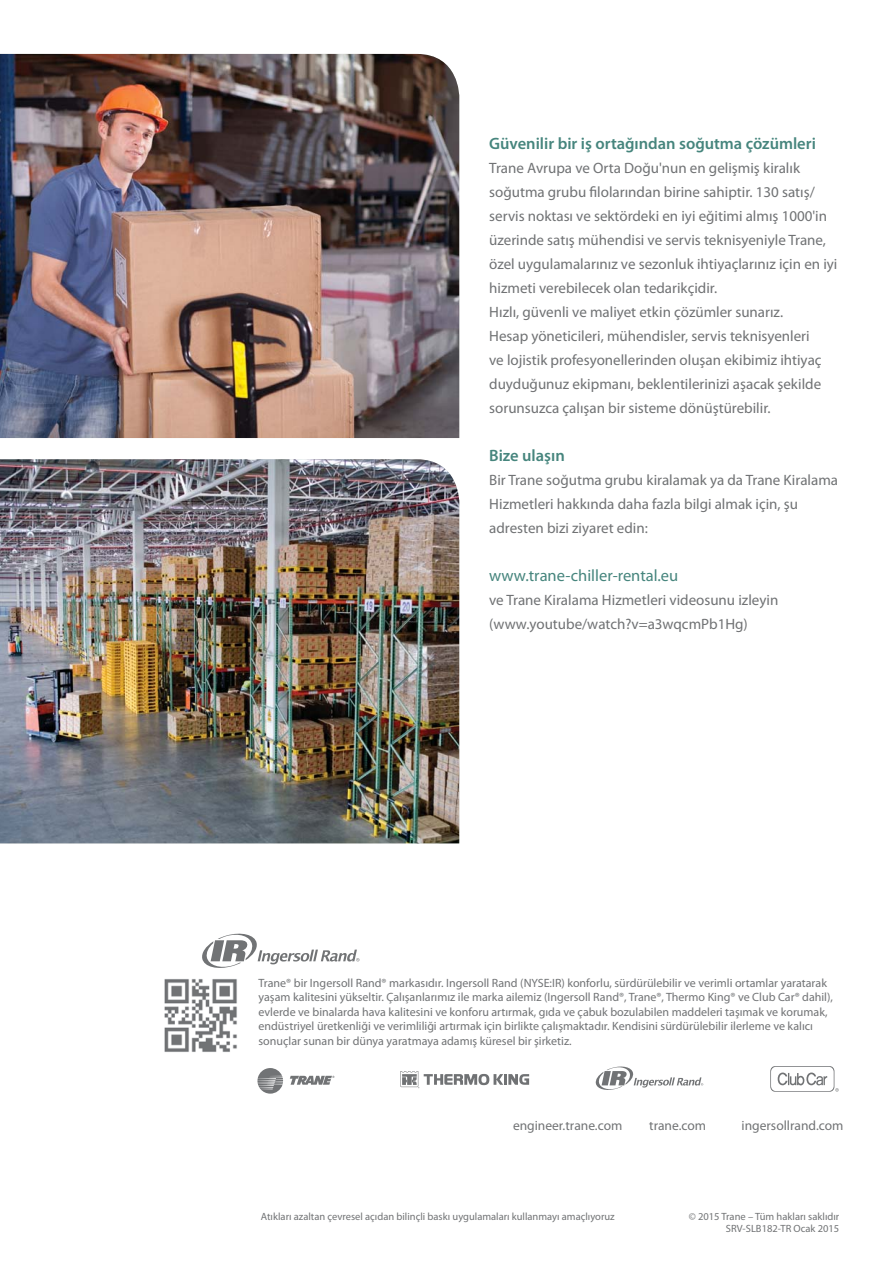
<style>
.page{position:relative;width:893px;height:1263px;background:#fff}
.page>*{position:absolute;margin:0;border:0;box-sizing:border-box;transform-origin:0 0}
.t1{font:600 16.5px "Myriad Pro";color:#46857d}
.t2{font:16.5px "Myriad Pro";color:#46857d}
.t3{font:15px/24px "Myriad Pro";color:#707274}
.t4{font:13.5px "Myriad Pro";color:#717375}
.t5{font:12px/14.4px "Myriad Pro";color:#717375}
.t6{font:10.5px/12.6px "Myriad Pro";color:#717375;text-align:right}
</style>
<div class="page">
<svg style="left:202px;top:933px;width:157px;height:35px"></svg>
<img style="left:164px;top:979px;width:73px;height:73px">
<svg style="left:770px;top:1066px;width:68px;height:26px"></svg>
<svg style="left:257px;top:1068px;width:26px;height:26px"></svg>
<svg style="left:290px;top:1076px;width:44px;height:9px"></svg>
<svg style="left:400px;top:1071px;width:129px;height:17px"></svg>
<svg style="left:595px;top:1066px;width:108px;height:24px"></svg>
<img style="left:0;top:54px;width:459px;height:384px">
<img style="left:0;top:459px;width:459px;height:384px">
<p class="t1" style="left:489px;top:137px;width:328px">Güvenilir bir iş ortağından soğutma çözümleri</p>
<p class="t3" style="left:489px;top:157px;width:350px">Trane Avrupa ve Orta Doğu'nun en gelişmiş kiralık soğutma grubu filolarından birine sahiptir. 130 satış/ servis noktası ve sektördeki en iyi eğitimi almış 1000'in üzerinde satış mühendisi ve servis teknisyeniyle Trane, özel uygulamalarınız ve sezonluk ihtiyaçlarınız için en iyi hizmeti verebilecek olan tedarikçidir.<br>Hızlı, güvenli ve maliyet etkin çözümler sunarız.<br>Hesap yöneticileri, mühendisler, servis teknisyenleri<br>ve lojistik profesyonellerinden oluşan ekibimiz ihtiyaç duyduğunuz ekipmanı, beklentilerinizi aşacak şekilde sorunsuzca çalışan bir sisteme dönüştürebilir.</p>
<p class="t1" style="left:489px;top:449px;width:77px">Bize ulaşın</p>
<p class="t3" style="left:489px;top:469px;width:350px">Bir Trane soğutma grubu kiralamak ya da Trane Kiralama<br>Hizmetleri hakkında daha fazla bilgi almak için, şu adresten bizi ziyaret edin:</p>
<p class="t2" style="left:489px;top:569px;width:190px">www.trane-chiller-rental.eu</p>
<p class="t3" style="left:489px;top:589px;width:290px">ve Trane Kiralama Hizmetleri videosunu izleyin (www.youtube/watch?v=a3wqcmPb1Hg)</p>
<p class="t5" style="left:258px;top:977px;width:576px">Trane® bir Ingersoll Rand® markasıdır. Ingersoll Rand (NYSE:IR) konforlu, sürdürülebilir ve verimli ortamlar yaratarak yaşam kalitesini yükseltir. Çalışanlarımız ile marka ailemiz (Ingersoll Rand®, Trane®, Thermo King® ve Club Car® dahil), evlerde ve binalarda hava kalitesini ve konforu artırmak, gıda ve çabuk bozulabilen maddeleri taşımak ve korumak, endüstriyel üretkenliği ve verimliliği artırmak için birlikte çalışmaktadır. Kendisini sürdürülebilir ilerleme ve kalıcı sonuçlar sunan bir dünya yaratmaya adamış küresel bir şirketiz.</p>
<p class="t4" style="left:513px;top:1121px;width:111px">engineer.trane.com</p>
<p class="t4" style="left:649px;top:1121px;width:58px">trane.com</p>
<p class="t4" style="left:741px;top:1121px;width:103px">ingersollrand.com</p>
<p class="t6" style="left:261px;top:1211px;width:355px">Atıkları azaltan çevresel açıdan bilinçli baskı uygulamaları kullanmayı amaçlıyoruz</p>
<p class="t6" style="left:688px;top:1211px;width:152px">© 2015 Trane – Tüm hakları saklıdır<br>SRV-SLB182-TR Ocak 2015</p>
</div>
